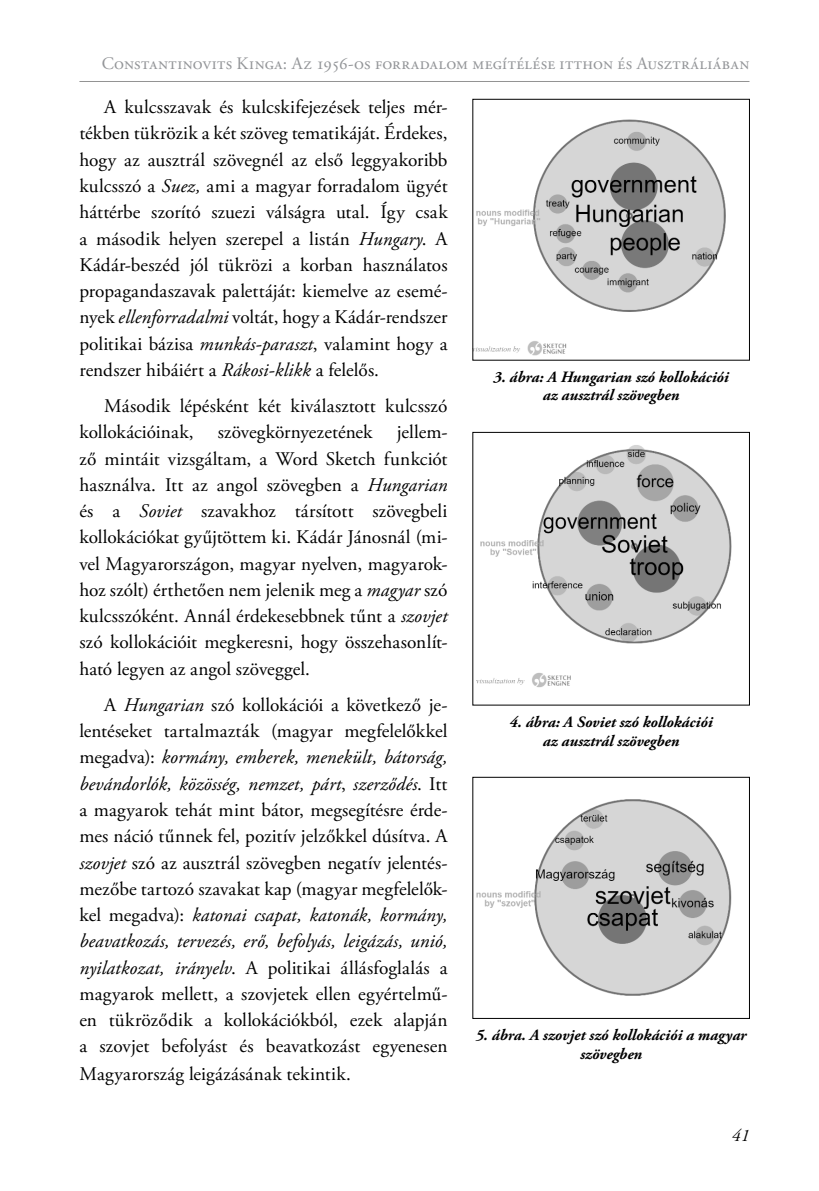
<style>
.page{position:relative;width:819px;height:1191px;background:#fff}
.page>*{position:absolute;margin:0;border:0;box-sizing:border-box;transform-origin:0 0}
.t1{font:19.25px/26.2px "Adobe Garamond Pro";letter-spacing:-.005em;color:#000;text-align:justify}
.t2{font:17.5px "Adobe Garamond Pro";letter-spacing:.02em;color:#939598}
.t3{font:italic 17.5px "Adobe Garamond Pro";color:#000}
.t4{font:italic 700 15.75px/18.9px "Adobe Garamond Pro";color:#000;text-align:center}
.s1{font-style:italic}
</style>
<div class="page">
<hr style="left:79px;top:81px;width:670px;height:1px;background:#000">
<img style="left:474px;top:119px;width:252px;height:237px">
<img style="left:476px;top:445px;width:256px;height:243px">
<img style="left:476px;top:799px;width:256px;height:197px">
<p class="t2" style="left:102px;top:53px;width:649px">Constantinovits Kinga: Az 1956-os forradalom megítélése itthon és Ausztráliában</p>
<p class="t1" style="left:79px;top:95px;width:370px;text-indent:25px">A kulcsszavak és kulcskifejezések teljes mér&shy;tékben tükrözik a két szöveg tematikáját. Érdekes, hogy az ausztrál szövegnél az első leggyakoribb kulcsszó a <span class="s1">Suez,</span> ami a magyar forradalom ügyét háttérbe szorító szuezi válságra utal. Így csak a második helyen szerepel a listán <span class="s1">Hungary</span>. A Kádár-beszéd jól tükrözi a korban használatos propagandaszavak palettáját: kiemelve az esemé&shy;nyek <span class="s1">ellenforradalmi</span> voltát, hogy a Kádár-rendszer politikai bázisa <span class="s1">munkás-paraszt</span>, valamint hogy a rendszer hibáiért a <span class="s1">Rákosi-klikk</span> a felelős.</p>
<p class="t1" style="left:79px;top:393px;width:369px;text-indent:25px">Második lépésként két kiválasztott kulcsszó kollokációinak,</p>
<p class="t4" style="left:493px;top:367px;width:237px">3. ábra: A Hungarian szó kollokációi az ausztrál szövegben</p>
<p class="t1" style="left:79px;top:420px;width:369px;text-indent:138px">szövegkörnyezetének jellem&shy;ző mintáit vizsgáltam, a Word Sketch funkciót használva. Itt az angol szövegben a <span class="s1">Hungarian </span>és a <span class="s1">Soviet</span> szavakhoz társított szövegbeli kollokációkat gyűjtöttem ki. Kádár Jánosnál (mi&shy;vel Magyarországon, magyar nyelven, magyarok&shy;hoz szólt) érthetően nem jelenik meg a <span class="s1">magyar</span> szó kulcsszóként. Annál érdekesebbnek tűnt a <span class="s1">szovjet </span>szó kollokációit megkeresni, hogy összehasonlít&shy;ható legyen az angol szöveggel.</p>
<p class="t1" style="left:79px;top:692px;width:370px;text-indent:25px">A <span class="s1">Hungarian</span> szó kollokációi a következő je&shy;lentéseket tartalmazták (magyar megfelelőkkel megadva): <span class="s1">kormány, emberek, menekült, bátorság, bevándorlók, közösség, nemzet, párt</span>, <span class="s1">szerződés</span>. Itt a magyarok tehát mint bátor, megsegítésre érde&shy;mes náció tűnnek fel, pozitív jelzőkkel dúsítva. A <span class="s1">szovjet</span> szó az ausztrál szövegben negatív jelentés&shy;mezőbe tartozó szavakat kap (magyar megfelelők&shy;kel megadva): <span class="s1">katonai csapat, katonák, kormány, beavatkozás, tervezés, erő, befolyás, leigázás, unió, nyilatkozat, irányelv</span>. A politikai állásfoglalás a magyarok mellett, a szovjetek ellen egyértelmű&shy;en tükröződik a kollokációkból, ezek alapján a szovjet befolyást és beavatkozást egyenesen</p>
<p class="t1" style="left:79px;top:1061px;width:273px">Magyarország leigázásának tekintik.</p>
<p class="t4" style="left:509px;top:712px;width:204px">4. ábra: A Soviet szó kollokációi az ausztrál szövegben</p>
<p class="t4" style="left:475px;top:1026px;width:272px">5. ábra. A szovjet szó kollokációi a magyar szövegben</p>
<p class="t3" style="left:732px;top:1125px;width:19px">41</p>
</div>
